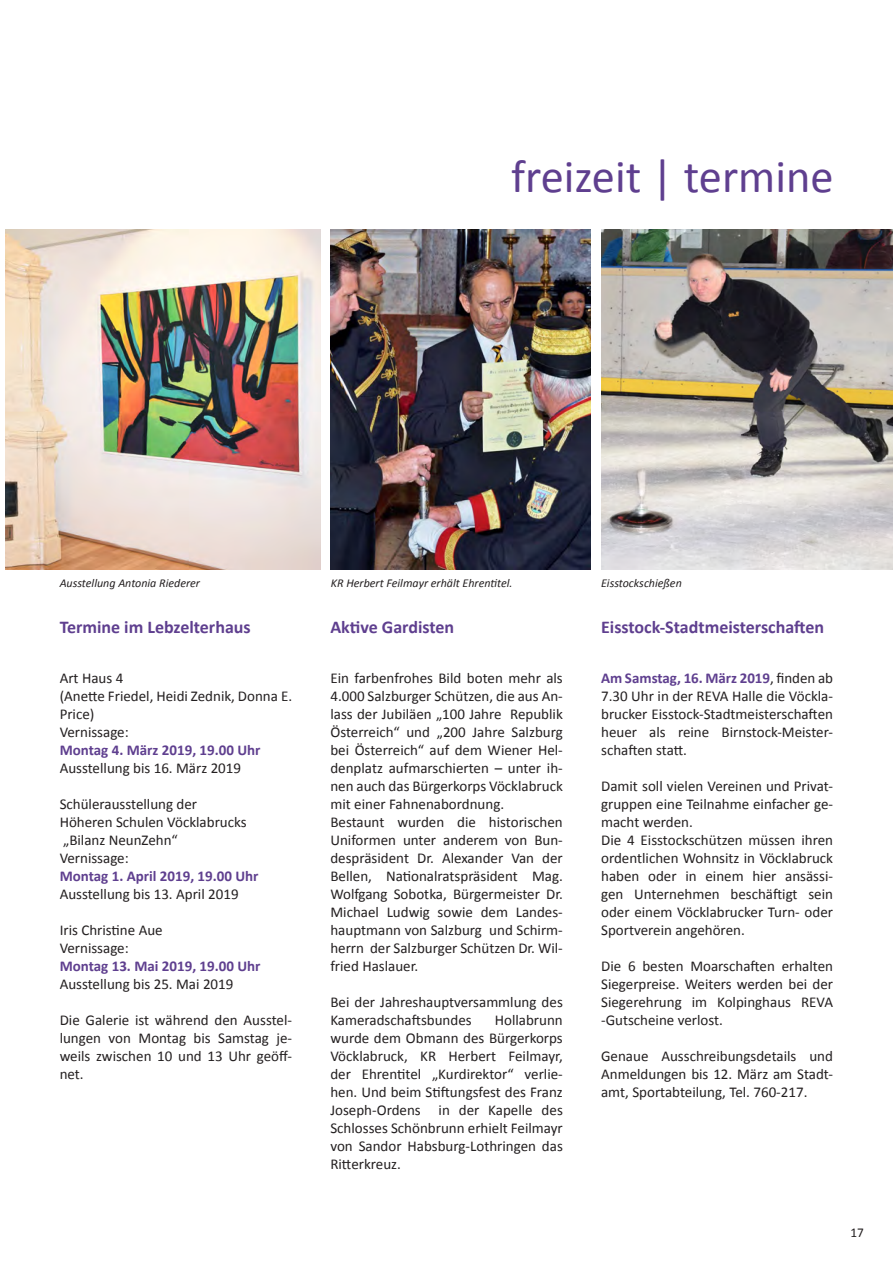
<style>
.page{position:relative;width:893px;height:1263px;background:#fff}
.page>*{position:absolute;margin:0;border:0;box-sizing:border-box;transform-origin:0 0}
.t1{font:46.5px "Calibri";color:#5f3f8f}
.t2{font:700 18px "Calibri";color:#5f3f8f}
.t3{font:15px/18px "Calibri";color:#231f20}
.t4{font:700 15px "Calibri";color:#5f3f8f}
.t5{font:13.5px "Calibri";color:#231f20}
.t6{font:italic 12px "Calibri";color:#231f20}
.s1{font-weight:700;color:#5f3f8f}
</style>
<div class="page">
<img style="left:601px;top:229px;width:292px;height:340px">
<img style="left:330px;top:229px;width:260px;height:340px">
<img style="left:6px;top:229px;width:314px;height:340px">
<h1 class="t1" style="left:511px;top:147px;width:324px">freizeit | termine</h1>
<p class="t6" style="left:60px;top:574px;width:142px">Ausstellung Antonia Riederer</p>
<p class="t6" style="left:601px;top:574px;width:82px">Eisstockschießen</p>
<p class="t6" style="left:331px;top:574px;width:183px">KR Herbert Feilmayr erhält Ehrentitel.</p>
<p class="t2" style="left:60px;top:614px;width:193px">Termine im Lebzelterhaus</p>
<p class="t3" style="left:60px;top:668px;width:234px">Art Haus 4<br>(Anette Friedel, Heidi Zednik, Donna E.<br>Price)<br>Vernissage:</p>
<p class="t4" style="left:60px;top:739px;width:202px">Montag 4. März 2019, 19.00 Uhr</p>
<p class="t3" style="left:60px;top:758px;width:183px">Ausstellung bis 16. März 2019</p>
<p class="t3" style="left:60px;top:794px;width:189px">Schülerausstellung der<br>Höheren Schulen Vöcklabrucks „Bilanz NeunZehn“<br>Vernissage:</p>
<p class="t4" style="left:60px;top:865px;width:200px">Montag 1. April 2019, 19.00 Uhr</p>
<p class="t3" style="left:60px;top:884px;width:180px">Ausstellung bis 13. April 2019</p>
<p class="t3" style="left:60px;top:920px;width:105px">Iris Christine Aue<br>Vernissage:</p>
<p class="t4" style="left:60px;top:955px;width:202px">Montag 13. Mai 2019, 19.00 Uhr</p>
<p class="t3" style="left:60px;top:974px;width:175px">Ausstellung bis 25. Mai 2019</p>
<p class="t3" style="left:60px;top:1010px;width:234px;text-align:justify">Die Galerie ist während den Ausstel&shy;lungen von Montag bis Samstag je&shy;weils zwischen 10 und 13 Uhr geöff&shy;net.</p>
<p class="t2" style="left:330px;top:614px;width:125px">Aktive Gardisten</p>
<p class="t3" style="left:330px;top:668px;width:234px">Ein farbenfrohes Bild boten mehr als 4.000 Salzburger Schützen, die aus An&shy;lass der Jubiläen „100 Jahre Republik Österreich“ und „200 Jahre Salzburg bei Österreich“ auf dem Wiener Hel&shy;denplatz aufmarschierten – unter ih&shy;nen auch das Bürgerkorps Vöcklabruck mit einer Fahnenabordnung.<br>Bestaunt wurden die historischen Uniformen unter anderem von Bun&shy;despräsident Dr. Alexander Van der Bellen, Nationalratspräsident Mag.<br>Wolfgang Sobotka, Bürgermeister Dr.<br>Michael Ludwig sowie dem Landes&shy;hauptmann von Salzburg und Schirm&shy;herrn der Salzburger Schützen Dr. Wil&shy;fried Haslauer.</p>
<p class="t3" style="left:330px;top:992px;width:234px">Bei der Jahreshauptversammlung des<br>Kameradschaftsbundes</p>
<p class="t3" style="left:330px;top:1010px;width:234px;text-align:justify;text-indent:164px">Hollabrunn wurde dem Obmann des Bürgerkorps Vöcklabruck, KR Herbert Feilmayr, der Ehrentitel „Kurdirektor“ verlie&shy;hen. Und beim Stiftungsfest des Franz Joseph-Ordens in der Kapelle des Schlosses Schönbrunn erhielt Feilmayr von Sandor Habsburg-Lothringen das Ritterkreuz.</p>
<p class="t2" style="left:601px;top:614px;width:224px">Eisstock-Stadtmeisterschaften</p>
<p class="t3" style="left:601px;top:668px;width:233px;text-align:justify"><span class="s1">Am Samstag, 16. März 2019</span>, finden ab 7.30 Uhr in der REVA Halle die Vöckla&shy;brucker Eisstock-Stadtmeisterschaften heuer als reine Birnstock-Meister&shy;schaften statt.</p>
<p class="t3" style="left:601px;top:776px;width:233px">Damit soll vielen Vereinen und Privat&shy;gruppen eine Teilnahme einfacher ge&shy;macht werden.<br>Die 4 Eisstockschützen müssen ihren ordentlichen Wohnsitz in Vöcklabruck haben oder in einem hier ansässi&shy;gen Unternehmen beschäftigt sein oder einem Vöcklabrucker Turn- oder<br>Sportverein angehören.</p>
<p class="t3" style="left:601px;top:956px;width:233px;text-align:justify">Die 6 besten Moarschaften erhalten Siegerpreise. Weiters werden bei der Siegerehrung im Kolpinghaus REVA -Gutscheine verlost.</p>
<p class="t3" style="left:601px;top:1046px;width:233px;text-align:justify">Genaue Ausschreibungsdetails und Anmeldungen bis 12. März am Stadt&shy;amt, Sportabteilung, Tel. 760-217.</p>
<p class="t5" style="left:851px;top:1224px;width:15px">17</p>
</div>
